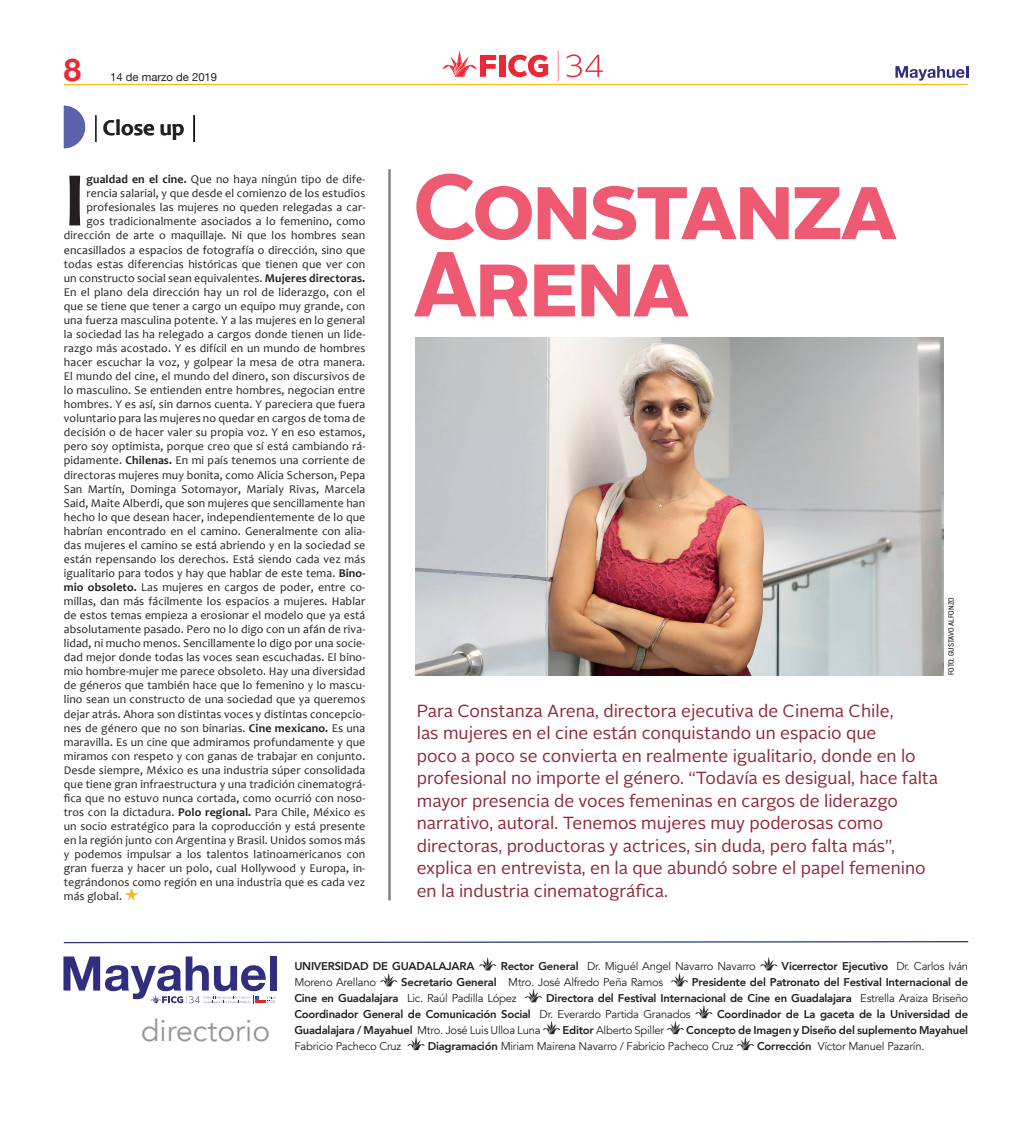
<style>
.page{position:relative;width:1025px;height:1125px;background:#fff}
.page>*{position:absolute;margin:0;border:0;box-sizing:border-box;transform-origin:0 0}
.t1{font:700 91.88px/77.4px "Alright Sans";letter-spacing:-.04em;color:#ed5a72}
.t2{font:700 78.25px "Candara";color:#231f20}
.t3{font:700 31.25px "Helvetica Neue";color:#ed2836}
.t4{font:30px "Avenir";color:#939598}
.t5{font:700 22.62px "Candara";color:#231f20}
.t6{font:17.5px/22.5px "Alright Sans";color:#8e283a}
.t7{font:11.88px "Candara";letter-spacing:.01em;color:#231f20}
.t8{font:800 11.25px/16px "Avenir";letter-spacing:-.02em;color:#231f20}
.t9{font:11.25px "Avenir";letter-spacing:-.02em;color:#231f20}
.t10{font:11.25px "Helvetica Neue";color:#231f20}
.t11{font:condensed 7.5px "Roboto";color:#231f20}
.s1{font-weight:700}
.s2{font-weight:800}
.s3{font-weight:400}
</style>
<div class="page">
<hr style="left:64px;top:84px;width:301px;height:1px;background:#fcb61c">
<hr style="left:365px;top:84px;width:301px;height:1px;background:#fcb61c">
<hr style="left:666px;top:84px;width:301px;height:1px;background:#fcb61c">
<svg style="left:895px;top:66px;width:72px;height:15px"></svg>
<div style="left:499px;top:55px;width:6px;height:22px;background:#ed2836"></div>
<svg style="left:442px;top:50px;width:54px;height:27px"></svg>
<svg style="left:508px;top:55px;width:40px;height:22px"></svg>
<svg style="left:566px;top:54px;width:36px;height:23px"></svg>
<svg style="left:557px;top:51px;width:1px;height:30px"></svg>
<svg style="left:64px;top:106px;width:21px;height:42px"></svg>
<svg style="left:95px;top:115px;width:1px;height:27px"></svg>
<hr style="left:193px;top:115px;width:2px;height:27px;background:#000001">
<hr style="left:388px;top:169px;width:2px;height:731px;background:#808285">
<svg style="left:63px;top:957px;width:213px;height:48px"></svg>
<svg style="left:63px;top:941px;width:906px;height:3px"></svg>
<svg style="left:479px;top:957px;width:17px;height:13px"></svg>
<svg style="left:760px;top:957px;width:17px;height:13px"></svg>
<svg style="left:380px;top:973px;width:17px;height:13px"></svg>
<svg style="left:670px;top:973px;width:18px;height:13px"></svg>
<svg style="left:524px;top:989px;width:18px;height:13px"></svg>
<svg style="left:695px;top:1005px;width:17px;height:13px"></svg>
<svg style="left:543px;top:1020px;width:17px;height:14px"></svg>
<svg style="left:666px;top:1020px;width:18px;height:14px"></svg>
<svg style="left:407px;top:1037px;width:18px;height:13px"></svg>
<svg style="left:736px;top:1036px;width:18px;height:14px"></svg>
<img style="left:415px;top:338px;width:527px;height:337px">
<svg style="left:125px;top:889px;width:13px;height:11px"></svg>
<h3 class="t3" style="left:64px;top:51px;width:19px">8</h3>
<p class="t10" style="left:110px;top:69px;width:108px">14 de marzo de 2019</p>
<h3 class="t5" style="left:103px;top:113px;width:83px">Close up</h3>
<h2 class="t2" style="left:64px;top:151px;width:23px">I</h2>
<p class="t7" style="left:86px;top:172px;width:280px"><span class="s1">gualdad en el cine.</span> Que no haya ningún tipo de dife-</p>
<p class="t7" style="left:86px;top:186px;width:280px">rencia salarial, y que desde el comienzo de los estudios</p>
<p class="t7" style="left:86px;top:200px;width:280px">profesionales las mujeres no queden relegadas a car-</p>
<p class="t7" style="left:86px;top:214px;width:280px">gos tradicionalmente asociados a lo femenino, como</p>
<p class="t7" style="left:64px;top:228px;width:303px">dirección de arte o maquillaje. Ni que los hombres sean</p>
<p class="t7" style="left:64px;top:242px;width:303px">encasillados a espacios de fotografía o dirección, sino que</p>
<p class="t7" style="left:64px;top:256px;width:303px">todas estas diferencias históricas que tienen que ver con</p>
<p class="t7" style="left:64px;top:270px;width:303px">un constructo social sean equivalentes. <span class="s1">Mujeres directoras.</span></p>
<p class="t7" style="left:64px;top:284px;width:303px">En el plano dela dirección hay un rol de liderazgo, con el</p>
<p class="t7" style="left:64px;top:298px;width:303px">que se tiene que tener a cargo un equipo muy grande, con</p>
<p class="t7" style="left:64px;top:313px;width:303px">una fuerza masculina potente. Y a las mujeres en lo general</p>
<p class="t7" style="left:64px;top:327px;width:303px">la sociedad las ha relegado a cargos donde tienen un lide-</p>
<p class="t7" style="left:64px;top:341px;width:303px">razgo más acostado. Y es difícil en un mundo de hombres</p>
<p class="t7" style="left:64px;top:355px;width:303px">hacer escuchar la voz, y golpear la mesa de otra manera.</p>
<p class="t7" style="left:64px;top:369px;width:303px">El mundo del cine, el mundo del dinero, son discursivos de</p>
<p class="t7" style="left:64px;top:383px;width:303px">lo masculino. Se entienden entre hombres, negocian entre</p>
<p class="t7" style="left:64px;top:397px;width:303px">hombres. Y es así, sin darnos cuenta. Y pareciera que fuera</p>
<p class="t7" style="left:64px;top:411px;width:303px">voluntario para las mujeres no quedar en cargos de toma de</p>
<p class="t7" style="left:64px;top:425px;width:303px">decisión o de hacer valer su propia voz. Y en eso estamos,</p>
<p class="t7" style="left:64px;top:439px;width:303px">pero soy optimista, porque creo que sí está cambiando rá-</p>
<p class="t7" style="left:64px;top:453px;width:303px">pidamente. <span class="s1">Chilenas.</span> En mi país tenemos una corriente de</p>
<p class="t7" style="left:64px;top:467px;width:303px">directoras mujeres muy bonita, como Alicia Scherson, Pepa</p>
<p class="t7" style="left:64px;top:481px;width:303px">San Martín, Dominga Sotomayor, Marialy Rivas, Marcela</p>
<p class="t7" style="left:64px;top:495px;width:303px">Said, Maite Alberdi, que son mujeres que sencillamente han</p>
<p class="t7" style="left:64px;top:509px;width:303px">hecho lo que desean hacer, independientemente de lo que</p>
<p class="t7" style="left:64px;top:523px;width:303px">habrían encontrado en el camino. Generalmente con alia-</p>
<p class="t7" style="left:64px;top:538px;width:303px">das mujeres el camino se está abriendo y en la sociedad se</p>
<p class="t7" style="left:64px;top:552px;width:303px">están repensando los derechos. Está siendo cada vez más</p>
<p class="t7" style="left:64px;top:566px;width:303px">igualitario para todos y hay que hablar de este tema. <span class="s1">Bino-</span></p>
<p class="t7" style="left:64px;top:580px;width:303px"><span class="s1">mio obsoleto.</span> Las mujeres en cargos de poder, entre co-</p>
<p class="t7" style="left:64px;top:594px;width:303px">millas, dan más fácilmente los espacios a mujeres. Hablar</p>
<p class="t7" style="left:64px;top:608px;width:303px">de estos temas empieza a erosionar el modelo que ya está</p>
<p class="t7" style="left:64px;top:622px;width:303px">absolutamente pasado. Pero no lo digo con un afán de riva-</p>
<p class="t7" style="left:64px;top:636px;width:303px">lidad, ni mucho menos. Sencillamente lo digo por una socie-</p>
<p class="t7" style="left:64px;top:650px;width:303px">dad mejor donde todas las voces sean escuchadas. El bino-</p>
<p class="t7" style="left:64px;top:664px;width:303px">mio hombre-mujer me parece obsoleto. Hay una diversidad</p>
<p class="t7" style="left:64px;top:678px;width:303px">de géneros que también hace que lo femenino y lo mascu-</p>
<p class="t7" style="left:64px;top:692px;width:303px">lino sean un constructo de una sociedad que ya queremos</p>
<p class="t7" style="left:64px;top:706px;width:303px">dejar atrás. Ahora son distintas voces y distintas concepcio-</p>
<p class="t7" style="left:64px;top:720px;width:303px">nes de género que no son binarias. <span class="s1">Cine mexicano.</span> Es una</p>
<p class="t7" style="left:64px;top:734px;width:303px">maravilla. Es un cine que admiramos profundamente y que</p>
<p class="t7" style="left:64px;top:748px;width:303px">miramos con respeto y con ganas de trabajar en conjunto.</p>
<p class="t7" style="left:64px;top:762px;width:303px">Desde siempre, México es una industria súper consolidada</p>
<p class="t7" style="left:64px;top:777px;width:303px">que tiene gran infraestructura y una tradición cinematográ-</p>
<p class="t7" style="left:64px;top:791px;width:303px">fica que no estuvo nunca cortada, como ocurrió con noso-</p>
<p class="t7" style="left:64px;top:805px;width:303px">tros con la dictadura. <span class="s1">Polo regional.</span> Para Chile, México es</p>
<p class="t7" style="left:64px;top:819px;width:303px">un socio estratégico para la coproducción y está presente</p>
<p class="t7" style="left:64px;top:833px;width:303px">en la región junto con Argentina y Brasil. Unidos somos más</p>
<p class="t7" style="left:64px;top:847px;width:303px">y podemos impulsar a los talentos latinoamericanos con</p>
<p class="t7" style="left:64px;top:861px;width:303px">gran fuerza y hacer un polo, cual Hollywood y Europa, in-</p>
<p class="t7" style="left:64px;top:875px;width:303px">tegrándonos como región en una industria que es cada vez</p>
<p class="t7" style="left:64px;top:889px;width:60px">más global.</p>
<h1 class="t1" style="left:412px;top:169px;width:486px">Constanza<br>Arena</h1>
<p class="t11" style="left:945px;top:675px;width:80px;rotate:-90deg">FOTO: GUSTAVO ALFONZO</p>
<p class="t6" style="left:416px;top:700px;width:522px">Para Constanza Arena, directora ejecutiva de Cinema Chile,<br>las mujeres en el cine están conquistando un espacio que<br>poco a poco se convierta en realmente igualitario, donde en lo profesional no importe el género. “Todavía es desigual, hace falta mayor presencia de voces femeninas en cargos de liderazgo narrativo, autoral. Tenemos mujeres muy poderosas como directoras, productoras y actrices, sin duda, pero falta más”, explica en entrevista, en la que abundó sobre el papel femenino en la industria cinematográfica.</p>
<h3 class="t4" style="left:141px;top:1013px;width:130px">directorio</h3>
<p class="t8" style="left:294px;top:958px;width:181px">UNIVERSIDAD DE GUADALAJARA</p>
<p class="t9" style="left:500px;top:960px;width:256px"><span class="s2">Rector General</span> Dr. Miguél Angel Navarro Navarro</p>
<p class="t8" style="left:781px;top:958px;width:188px">Vicerrector Ejecutivo <span class="s3">Dr. Carlos Iván</span></p>
<p class="t9" style="left:294px;top:976px;width:83px">Moreno Arellano</p>
<p class="t9" style="left:401px;top:976px;width:263px"><span class="s2">Secretario General</span> Mtro. José Alfredo Peña Ramos</p>
<p class="t8" style="left:691px;top:974px;width:278px">Presidente del Patronato del Festival Internacional de</p>
<p class="t9" style="left:294px;top:992px;width:224px"><span class="s2">Cine en Guadalajara</span> Lic. Raúl Padilla López</p>
<p class="t8" style="left:294px;top:990px;width:675px;text-indent:252px">Directora del Festival Internacional de Cine en Guadalajara <span class="s3">Estrella Araiza Briseño<br></span>Coordinador General de Comunicación Social <span class="s3">Dr. Everardo Partida Granados</span></p>
<p class="t8" style="left:716px;top:1006px;width:252px">Coordinador de La gaceta de la Universidad de</p>
<p class="t9" style="left:294px;top:1024px;width:247px"><span class="s2">Guadalajara / Mayahuel</span> Mtro. José Luis Ulloa Luna</p>
<p class="t9" style="left:562px;top:1024px;width:103px"><span class="s2">Editor</span> Alberto Spiller</p>
<p class="t8" style="left:686px;top:1022px;width:283px">Concepto de Imagen y Diseño del suplemento Mayahuel</p>
<p class="t9" style="left:294px;top:1040px;width:108px">Fabricio Pacheco Cruz</p>
<p class="t9" style="left:427px;top:1040px;width:307px"><span class="s2">Diagramación</span> Miriam Mairena Navarro / Fabricio Pacheco Cruz</p>
<p class="t9" style="left:756px;top:1040px;width:169px"><span class="s2">Corrección</span> Víctor Manuel Pazarín.</p>
</div>
